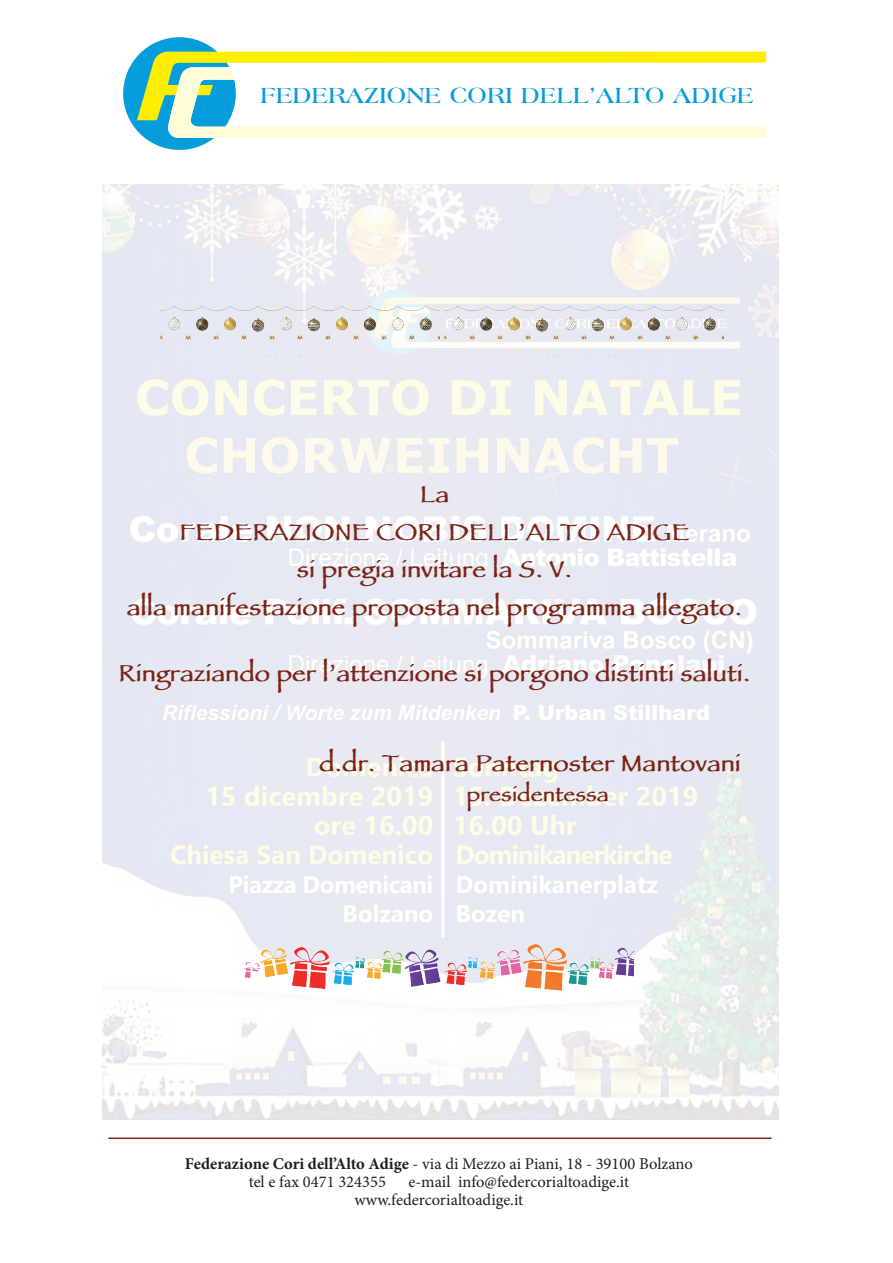
<style>
.page{position:relative;width:893px;height:1263px;background:#fff}
.page>*{position:absolute;margin:0;border:0;box-sizing:border-box;transform-origin:0 0}
.t1{font:700 24px/37.5px "Papyrus LET";color:#7b2314;text-align:center}
.t2{font:700 23.55px "Americana BT";letter-spacing:.02em;color:#069ddc}
.t3{font:700 21px "Papyrus LET";color:#7b2314}
.t4{font:16.5px/18px "Minion Pro";color:#231f20}
.s1{font-weight:700}
</style>
<div class="page">
<img style="left:103px;top:185px;width:675px;height:935px">
<svg style="left:123px;top:37px;width:643px;height:113px"></svg>
<img style="left:245px;top:944px;width:388px;height:46px">
<img style="left:161px;top:306px;width:278px;height:51px">
<img style="left:445px;top:306px;width:278px;height:51px">
<hr style="left:108px;top:1137px;width:663px;height:2px;background:#7b2314">
<p class="t2" style="left:260px;top:81px;width:494px">FEDERAZIONE CORI DELL’ALTO ADIGE</p>
<p class="t1" style="left:127px;top:475px;width:617px">La<br>FEDERAZIONE CORI DELL’ALTO ADIGE<br>si pregia invitare la S. V.<br>alla manifestazione proposta nel programma allegato.</p>
<p class="t1" style="left:119px;top:653px;width:633px">Ringraziando per l’attenzione si porgono distinti saluti.</p>
<p class="t1" style="left:319px;top:743px;width:423px">d.dr. Tamara Paternoster Mantovani</p>
<p class="t3" style="left:467px;top:781px;width:144px">presidentessa</p>
<p class="t4" style="left:249px;top:1154px;width:446px;text-indent:-64px"><span class="s1">Federazione Cori dell’Alto Adige</span> - via di Mezzo ai Piani, 18 - 39100 Bolzano tel e fax 0471 324355</p>
<p class="t4" style="left:354px;top:1172px;width:276px;text-indent:54px">e-mail info@federcorialtoadige.it www.federcorialtoadige.it</p>
</div>
